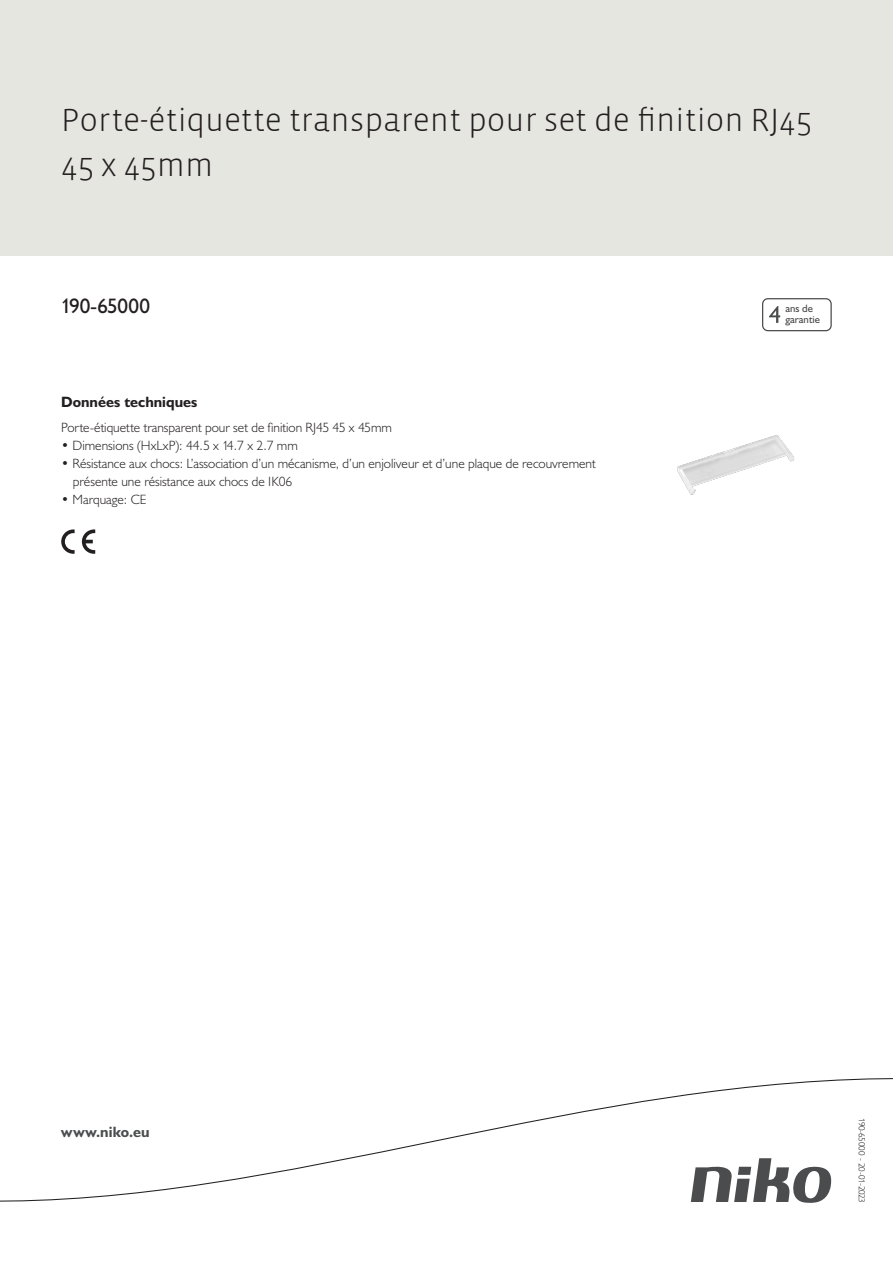
<style>
.page{position:relative;width:893px;height:1263px;background:#fff}
.page>*{position:absolute;margin:0;border:0;box-sizing:border-box;transform-origin:0 0}
.Title_datasheets{font:300 33px/45px "Vista Sans";color:#231f20}
.Article_number{font:21px "Humanist 521 BT";letter-spacing:-.01em;color:#231f20}
.Titles_parts{font:700 15px "Humanist 521 BT";color:#231f20}
.titel_afbeelding{font:700 15px "Humanist 521 BT";letter-spacing:.005em;color:#4b4c4d}
.USP_Bullets{font:300 13.5px/18px "Humanist 521 BT";color:#231f20}
.Platte_tekst_CAB{font:300 13.5px "Humanist 521 BT";color:#231f20}
.t1{font:10.8px/10.8px "Humanist 521 BT";color:#4b4c4d}
.Revision{font:300 9px "Humanist 521 BT";letter-spacing:-.03em;color:#231f20}
</style>
<div class="page">
<div style="left:0;top:0;width:893px;height:255px;background:#e6e6e0"></div>
<svg style="left:82px;top:529px;width:13px;height:25px"></svg>
<svg style="left:61px;top:529px;width:14px;height:25px"></svg>
<svg style="left:762px;top:298px;width:70px;height:33px"></svg>
<svg style="left:0;top:1078px;width:893px;height:125px"></svg>
<img style="left:677px;top:435px;width:118px;height:60px">
<p class="Title_datasheets" style="left:61px;top:98px;width:753px">Porte-étiquette transparent pour set de finition RJ45<br>45 x 45mm</p>
<p class="Article_number" style="left:61px;top:293px;width:90px">190-65000</p>
<p class="t1" style="left:785px;top:303px;width:36px">ans de garantie</p>
<p class="Titles_parts" style="left:61px;top:393px;width:138px">Données techniques</p>
<p class="Platte_tekst_CAB" style="left:61px;top:419px;width:332px">Porte-étiquette transparent pour set de finition RJ45 45 x 45mm</p>
<p class="USP_Bullets" style="left:61px;top:436px;width:238px">• Dimensions (HxLxP): 44.5 x 14.7 x 2.7 mm</p>
<p class="USP_Bullets" style="left:73px;top:454px;width:524px;text-indent:-12px">• Résistance aux chocs: L’association d’un mécanisme, d’un enjoliveur et d’une plaque de recouvrement présente une résistance aux chocs de IK06</p>
<p class="USP_Bullets" style="left:61px;top:490px;width:87px">• Marquage: CE</p>
<p class="titel_afbeelding" style="left:61px;top:1122px;width:90px">www.niko.eu</p>
<p class="Revision" style="left:868px;top:1118px;width:86px;rotate:90deg">190-65000 - 20-01-2023</p>
</div>
